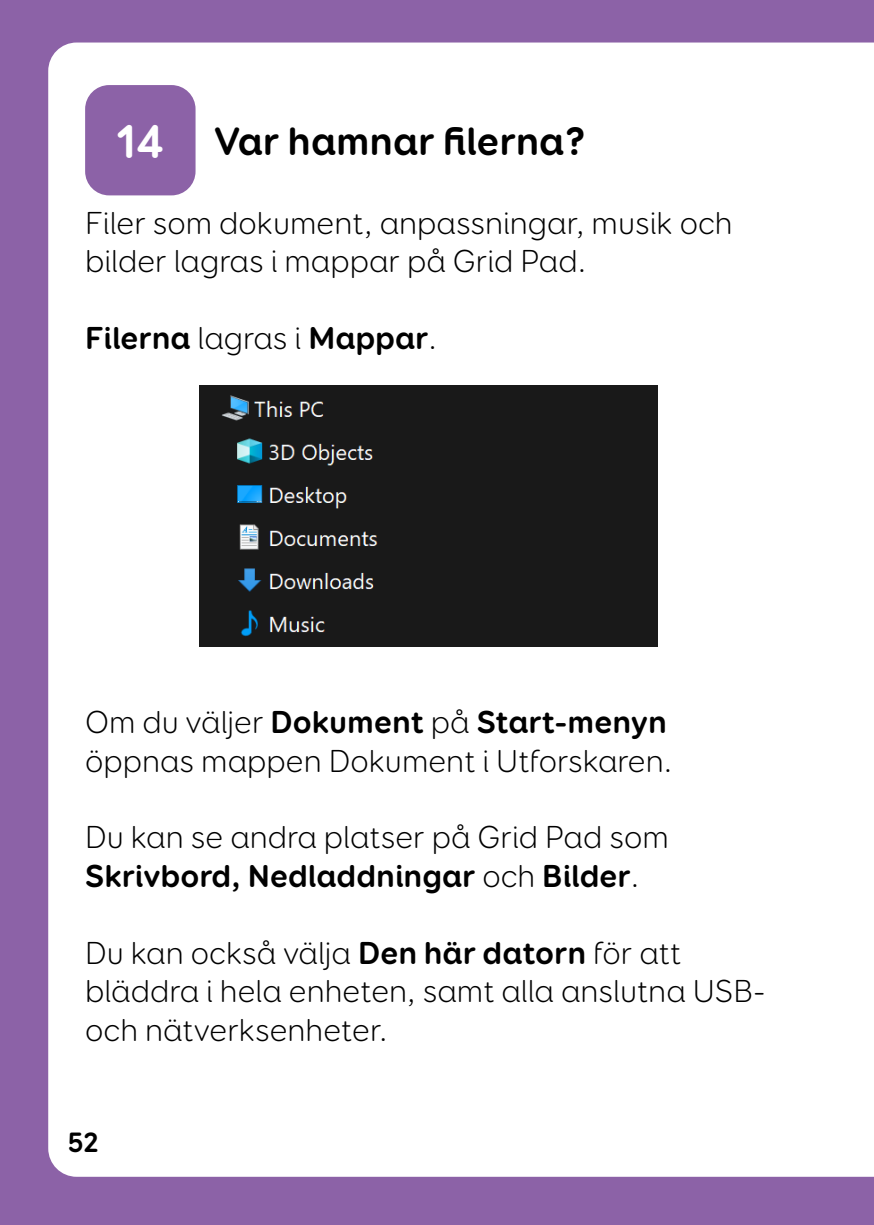
<style>
.page{position:relative;width:874px;height:1225px;background:#fff}
.page>*{position:absolute;margin:0;border:0;box-sizing:border-box;transform-origin:0 0}
.t1{font:700 40px "Booster Next FY";color:#000}
.t2{font:300 32px/38.4px "Booster Next FY";color:#000}
.t3{font:700 32px "Booster Next FY";color:#000}
.t4{font:700 28px "Booster Next FY";color:#000}
.s1{font-size:48px;color:#fff}
.s2{font-weight:300}
.s3{font-weight:700}
</style>
<div class="page">
<div style="left:0;top:0;width:873px;height:1225px;background:#8c62a7"></div>
<div style="left:48px;top:43px;width:825px;height:1133px;background:#fff"></div>
<div style="left:85px;top:85px;width:110px;height:110px;background:#8c62a7;border-radius:24px"></div>
<div style="left:199px;top:386px;width:458px;height:260px;background:#191919"></div>
<p class="t1" style="left:116px;top:116px;width:471px"><span class="s1">14</span> Var hamnar filerna?</p>
<p class="t2" style="left:85px;top:203px;width:648px">Filer som dokument, anpassningar, musik och bilder lagras i mappar på Grid Pad.</p>
<p class="t3" style="left:85px;top:318px;width:353px">Filerna <span class="s2">lagras i</span> Mappar<span class="s2">.</span></p>
<p class="t2" style="left:85px;top:703px;width:588px">Om du väljer <span class="s3">Dokument</span> på <span class="s3">Start-menyn </span>öppnas mappen Dokument i Utforskaren.</p>
<p class="t2" style="left:85px;top:818px;width:585px">Du kan se andra platser på Grid Pad som<br><span class="s3">Skrivbord, Nedladdningar</span> och <span class="s3">Bilder</span>.</p>
<p class="t2" style="left:85px;top:933px;width:682px">Du kan också välja <span class="s3">Den här datorn</span> för att bläddra i hela enheten, samt alla anslutna USB&shy;och nätverksenheter.</p>
<p class="t4" style="left:67px;top:1125px;width:33px">52</p>
</div>
